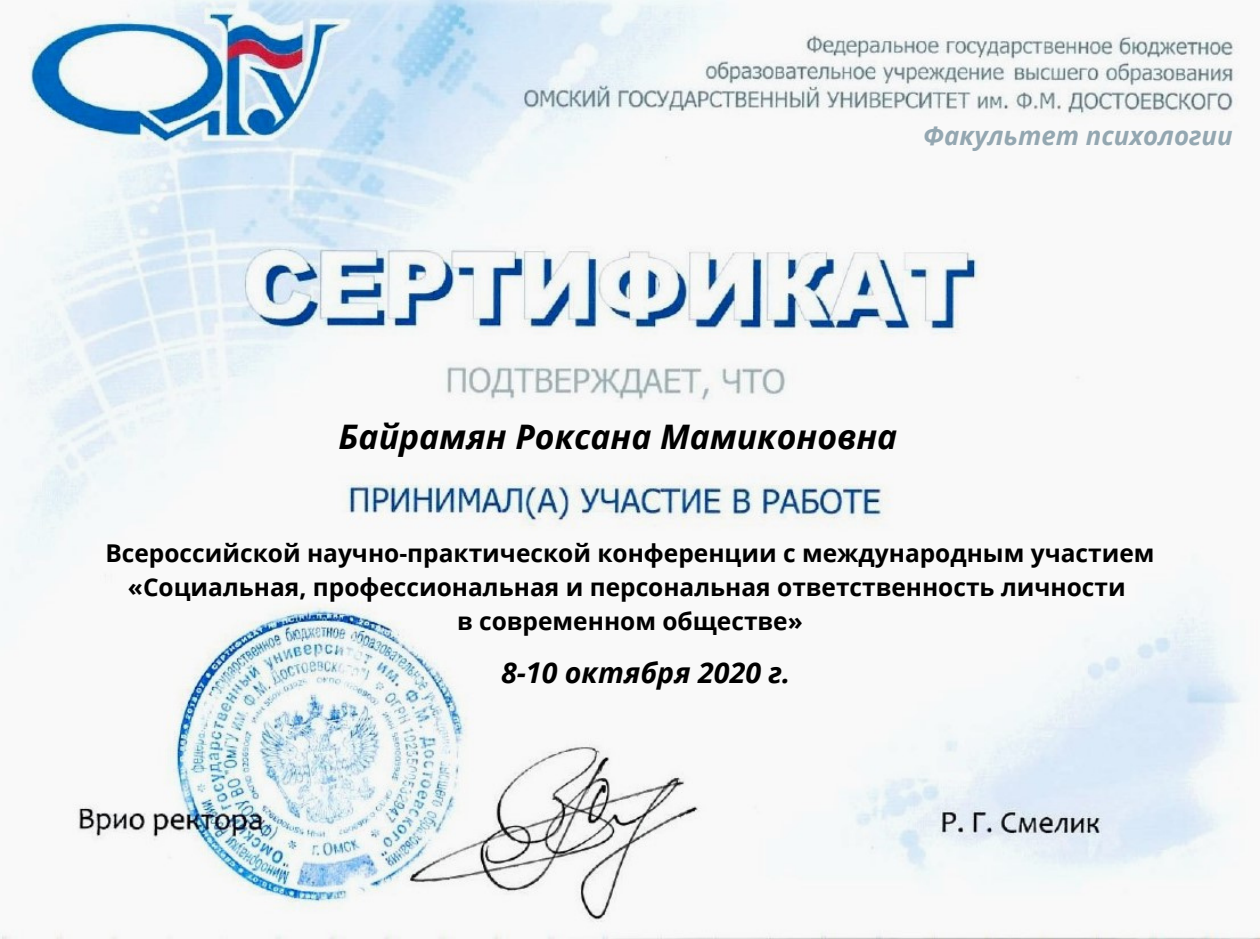
<style>
.page{position:relative;width:1260px;height:939px;background:#fff}
.page>*{position:absolute;margin:0;border:0;box-sizing:border-box;transform-origin:0 0}
.t1{font:italic 700 33.77px "Open Sans";color:#000}
.t2{font:italic 700 28.53px "Open Sans";color:#000}
.t3{font:italic 700 25.81px "Open Sans";color:#94a7b1}
.t4{font:700 24.5px/34.1px "Open Sans";color:#000;text-align:center}
</style>
<div class="page">
<img style="left:0;top:0;width:1260px;height:938px">
<p class="t3" style="left:923px;top:117px;width:311px">Факультет психологии</p>
<h1 class="t1" style="left:339px;top:413px;width:560px">Байрамян Роксана Мамиконовна</h1>
<p class="t4" style="left:105px;top:535px;width:1051px">Всероссийской научно-практической конференции с международным участием «Социальная, профессиональная и персональная ответственность личности<br>в современном обществе»</p>
<p class="t2" style="left:501px;top:652px;width:291px">8-10 октября 2020 г.</p>
</div>
